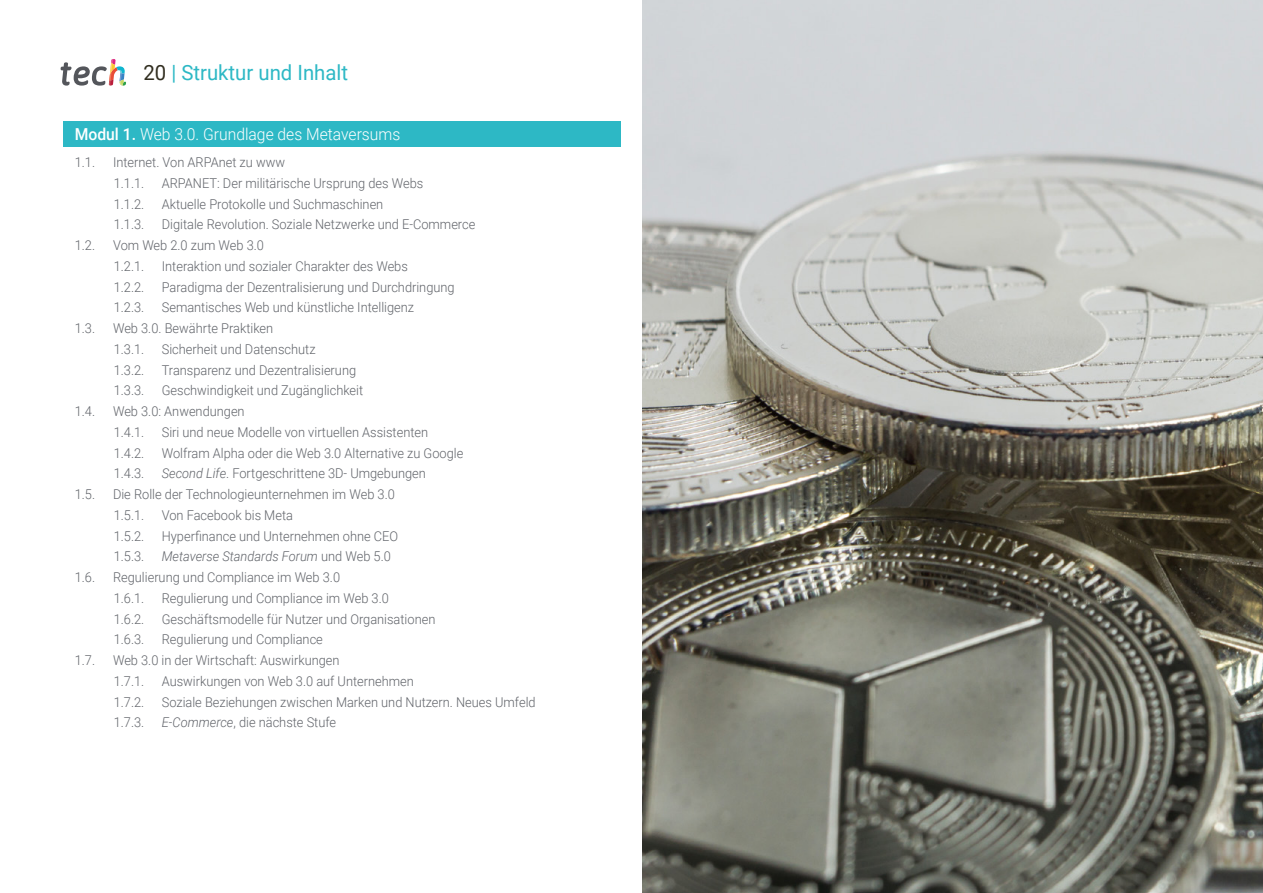
<style>
.page{position:relative;width:1263px;height:893px;background:#fff}
.page>*{position:absolute;margin:0;border:0;box-sizing:border-box;transform-origin:0 0}
.t1{font:21px "Roboto";color:#2db8c5}
.t2{font:300 16.5px "Roboto";color:#fff;scale:.95 1}
.t3{font:300 13.5px/20.7px "Roboto";color:#61646a;scale:.95 1}
.t4{font:italic 300 13.5px "Roboto";color:#61646a;scale:.95 1}
.s1{color:#312e20}
.s2{font-weight:500}
.s3{font-style:italic}
.s4{font-style:normal}
</style>
<div class="page">
<img style="left:642px;top:0;width:621px;height:893px">
<div style="left:64px;top:121px;width:557px;height:25px;background:#2db8c5"></div>
<svg style="left:61px;top:59px;width:65px;height:27px"></svg>
<h1 class="t1" style="left:144px;top:57px;width:206px"><span class="s1">20</span> | Struktur und Inhalt</h1>
<p class="t2" style="left:75px;top:123px;width:344px"><span class="s2">Modul 1.</span> Web 3.0. Grundlage des Metaversums</p>
<p class="t3" style="left:75px;top:151px;width:23px">1.1.</p>
<p class="t3" style="left:113px;top:151px;width:183px">Internet. Von ARPAnet zu www<br>1.1.1.</p>
<p class="t3" style="left:162px;top:172px;width:277px">ARPANET: Der militärische Ursprung des Webs</p>
<p class="t3" style="left:114px;top:193px;width:34px">1.1.2.</p>
<p class="t3" style="left:162px;top:193px;width:235px">Aktuelle Protokolle und Suchmaschinen</p>
<p class="t3" style="left:114px;top:214px;width:34px">1.1.3.</p>
<p class="t3" style="left:162px;top:214px;width:332px">Digitale Revolution. Soziale Netzwerke und E-Commerce</p>
<p class="t3" style="left:75px;top:234px;width:23px">1.2.</p>
<p class="t3" style="left:113px;top:234px;width:160px">Vom Web 2.0 zum Web 3.0<br>1.2.1.</p>
<p class="t3" style="left:162px;top:255px;width:261px">Interaktion und sozialer Charakter des Webs</p>
<p class="t3" style="left:114px;top:276px;width:34px">1.2.2.</p>
<p class="t3" style="left:162px;top:276px;width:310px">Paradigma der Dezentralisierung und Durchdringung</p>
<p class="t3" style="left:114px;top:297px;width:34px">1.2.3.</p>
<p class="t3" style="left:162px;top:297px;width:267px">Semantisches Web und künstliche Intelligenz</p>
<p class="t3" style="left:75px;top:317px;width:23px">1.3.</p>
<p class="t3" style="left:113px;top:317px;width:170px">Web 3.0. Bewährte Praktiken<br>1.3.1.</p>
<p class="t3" style="left:162px;top:338px;width:163px">Sicherheit und Datenschutz</p>
<p class="t3" style="left:114px;top:359px;width:34px">1.3.2.</p>
<p class="t3" style="left:162px;top:359px;width:206px">Transparenz und Dezentralisierung</p>
<p class="t3" style="left:114px;top:380px;width:34px">1.3.3.</p>
<p class="t3" style="left:162px;top:380px;width:213px">Geschwindigkeit und Zugänglichkeit</p>
<p class="t3" style="left:75px;top:400px;width:23px">1.4.</p>
<p class="t3" style="left:113px;top:400px;width:140px">Web 3.0: Anwendungen<br>1.4.1.</p>
<p class="t3" style="left:162px;top:421px;width:282px">Siri und neue Modelle von virtuellen Assistenten</p>
<p class="t3" style="left:114px;top:442px;width:34px">1.4.2.</p>
<p class="t3" style="left:162px;top:442px;width:319px">Wolfram Alpha oder die Web 3.0 Alternative zu Google</p>
<p class="t3" style="left:114px;top:463px;width:34px">1.4.3.</p>
<p class="t3" style="left:162px;top:463px;width:279px"><span class="s3">Second Life</span>. Fortgeschrittene 3D- Umgebungen</p>
<p class="t3" style="left:75px;top:483px;width:23px">1.5.</p>
<p class="t3" style="left:113px;top:483px;width:298px">Die Rolle der Technologieunternehmen im Web 3.0<br>1.5.1.</p>
<p class="t3" style="left:162px;top:504px;width:140px">Von Facebook bis Meta</p>
<p class="t3" style="left:114px;top:525px;width:34px">1.5.2.</p>
<p class="t3" style="left:162px;top:525px;width:250px">Hyperfinance und Unternehmen ohne CEO</p>
<p class="t3" style="left:114px;top:546px;width:34px">1.5.3.</p>
<p class="t4" style="left:162px;top:547px;width:243px">Metaverse Standards Forum <span class="s4">und Web 5.0</span></p>
<p class="t3" style="left:75px;top:566px;width:23px">1.6.</p>
<p class="t3" style="left:113px;top:566px;width:240px">Regulierung und Compliance im Web 3.0<br>1.6.1.</p>
<p class="t3" style="left:162px;top:587px;width:240px">Regulierung und Compliance im Web 3.0</p>
<p class="t3" style="left:114px;top:608px;width:34px">1.6.2.</p>
<p class="t3" style="left:162px;top:608px;width:289px">Geschäftsmodelle für Nutzer und Organisationen</p>
<p class="t3" style="left:114px;top:629px;width:34px">1.6.3.</p>
<p class="t3" style="left:162px;top:629px;width:171px">Regulierung und Compliance</p>
<p class="t3" style="left:75px;top:649px;width:23px">1.7.</p>
<p class="t3" style="left:113px;top:649px;width:240px">Web 3.0 in der Wirtschaft: Auswirkungen<br>1.7.1.</p>
<p class="t3" style="left:162px;top:670px;width:267px">Auswirkungen von Web 3.0 auf Unternehmen</p>
<p class="t3" style="left:114px;top:691px;width:34px">1.7.2.</p>
<p class="t3" style="left:162px;top:691px;width:395px">Soziale Beziehungen zwischen Marken und Nutzern. Neues Umfeld</p>
<p class="t3" style="left:114px;top:712px;width:34px">1.7.3.</p>
<p class="t3" style="left:162px;top:712px;width:185px"><span class="s3">E-Commerce</span>, die nächste Stufe</p>
</div>
